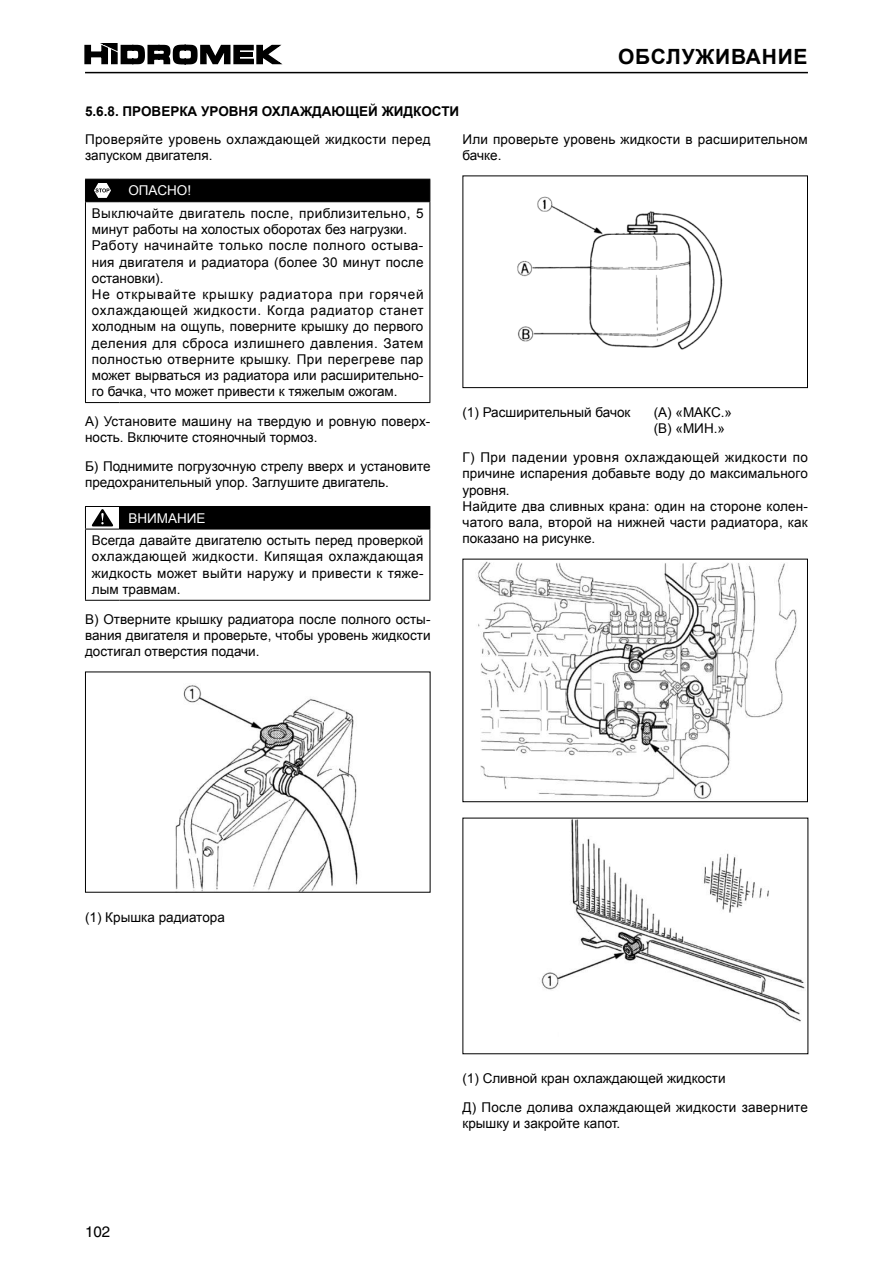
<style>
.page{position:relative;width:893px;height:1263px;background:#fff}
.page>*{position:absolute;margin:0;border:0;box-sizing:border-box;transform-origin:0 0}
.t1{font:700 21px "Arial";letter-spacing:.035em;color:#000}
.t2{font:15px "Helios C";color:#000}
.t3{font:13.5px/16.2px "Arial";letter-spacing:.01em;color:#000}
.t4{font:700 13.5px "Arial";color:#000}
.t5{font:13.5px "Arial";color:#fff}
</style>
<div class="page">
<svg style="left:84px;top:43px;width:199px;height:22px"></svg>
<hr style="left:85px;top:72px;width:723px;height:1px;background:#000">
<hr style="left:85px;top:202px;width:1px;height:200px;background:#000">
<hr style="left:429px;top:202px;width:1px;height:200px;background:#000">
<hr style="left:85px;top:402px;width:34px;height:1px;background:#000">
<hr style="left:119px;top:402px;width:311px;height:1px;background:#000">
<svg style="left:85px;top:179px;width:345px;height:23px;background:#060606"></svg>
<div style="left:119px;top:506px;width:311px;height:23px;background:#000"></div>
<hr style="left:85px;top:506px;width:34px;height:1px;background:#000">
<svg style="left:85px;top:507px;width:1px;height:22px"></svg>
<hr style="left:85px;top:529px;width:34px;height:1px;background:#000">
<hr style="left:85px;top:529px;width:1px;height:71px;background:#000">
<hr style="left:119px;top:529px;width:311px;height:1px;background:#000">
<hr style="left:429px;top:529px;width:1px;height:71px;background:#000">
<hr style="left:85px;top:600px;width:34px;height:1px;background:#000">
<hr style="left:119px;top:600px;width:311px;height:1px;background:#000">
<svg style="left:92px;top:509px;width:21px;height:17px"></svg>
<img style="left:175px;top:685px;width:183px;height:206px">
<img style="left:517px;top:196px;width:206px;height:154px">
<div style="left:462px;top:175px;width:346px;height:213px;border:1px solid #000"></div>
<img style="left:477px;top:561px;width:320px;height:238px">
<div style="left:462px;top:559px;width:346px;height:243px;border:1px solid #000"></div>
<img style="left:541px;top:820px;width:264px;height:202px">
<p class="t4" style="left:85px;top:102px;width:376px">5.6.8. ПРОВЕРКА УРОВНЯ ОХЛАЖДАЮЩЕЙ ЖИДКОСТИ</p>
<h1 class="t1" style="left:618px;top:42px;width:191px">ОБСЛУЖИВАНИЕ</h1>
<p class="t3" style="left:85px;top:131px;width:347px">Проверяйте уровень охлаждающей жидкости перед запуском двигателя.</p>
<p class="t5" style="left:128px;top:181px;width:64px">ОПАСНО!</p>
<p class="t3" style="left:92px;top:205px;width:333px">Выключайте двигатель после, приблизительно, 5 минут работы на холостых оборотах без нагрузки.<br>Работу начинайте только после полного остыва&shy;ния двигателя и радиатора (более 30 минут после остановки).<br>Не открывайте крышку радиатора при горячей охлаждающей жидкости. Когда радиатор станет холодным на ощупь, поверните крышку до первого деления для сброса излишнего давления. Затем полностью отверните крышку. При перегреве пар может вырваться из радиатора или расширительно&shy;го бачка, что может привести к тяжелым ожогам.</p>
<p class="t3" style="left:85px;top:413px;width:347px">А) Установите машину на твердую и ровную поверх&shy;ность. Включите стояночный тормоз.</p>
<p class="t3" style="left:85px;top:458px;width:347px">Б) Поднимите погрузочную стрелу вверх и установите предохранительный упор. Заглушите двигатель.</p>
<p class="t5" style="left:128px;top:509px;width:79px">ВНИМАНИЕ</p>
<p class="t3" style="left:92px;top:532px;width:333px;text-align:justify">Всегда давайте двигателю остыть перед проверкой охлаждающей жидкости. Кипящая охлаждающая жидкость может выйти наружу и привести к тяже&shy;лым травмам.</p>
<p class="t3" style="left:85px;top:611px;width:347px;text-align:justify">В) Отверните крышку радиатора после полного осты&shy;вания двигателя и проверьте, чтобы уровень жидкости достигал отверстия подачи.</p>
<p class="t3" style="left:462px;top:131px;width:347px">Или проверьте уровень жидкости в расширительном бачке.</p>
<p class="t3" style="left:462px;top:404px;width:170px">(1) Расширительный бачок</p>
<p class="t3" style="left:654px;top:404px;width:80px">(A) «МАКС.» (B) «МИН.»</p>
<p class="t3" style="left:462px;top:449px;width:347px">Г) При падении уровня охлаждающей жидкости по причине испарения добавьте воду до максимального уровня.<br>Найдите два сливных крана: один на стороне колен&shy;чатого вала, второй на нижней части радиатора, как показано на рисунке.</p>
<p class="t3" style="left:85px;top:909px;width:141px">(1) Крышка радиатора</p>
<p class="t2" style="left:85px;top:1223px;width:27px">102</p>
<p class="t3" style="left:462px;top:1064px;width:347px;line-height:29px">(1) Сливной кран охлаждающей жидкости<br>Д) После долива охлаждающей жидкости заверните</p>
<p class="t3" style="left:462px;top:1115px;width:159px">крышку и закройте капот.</p>
</div>
